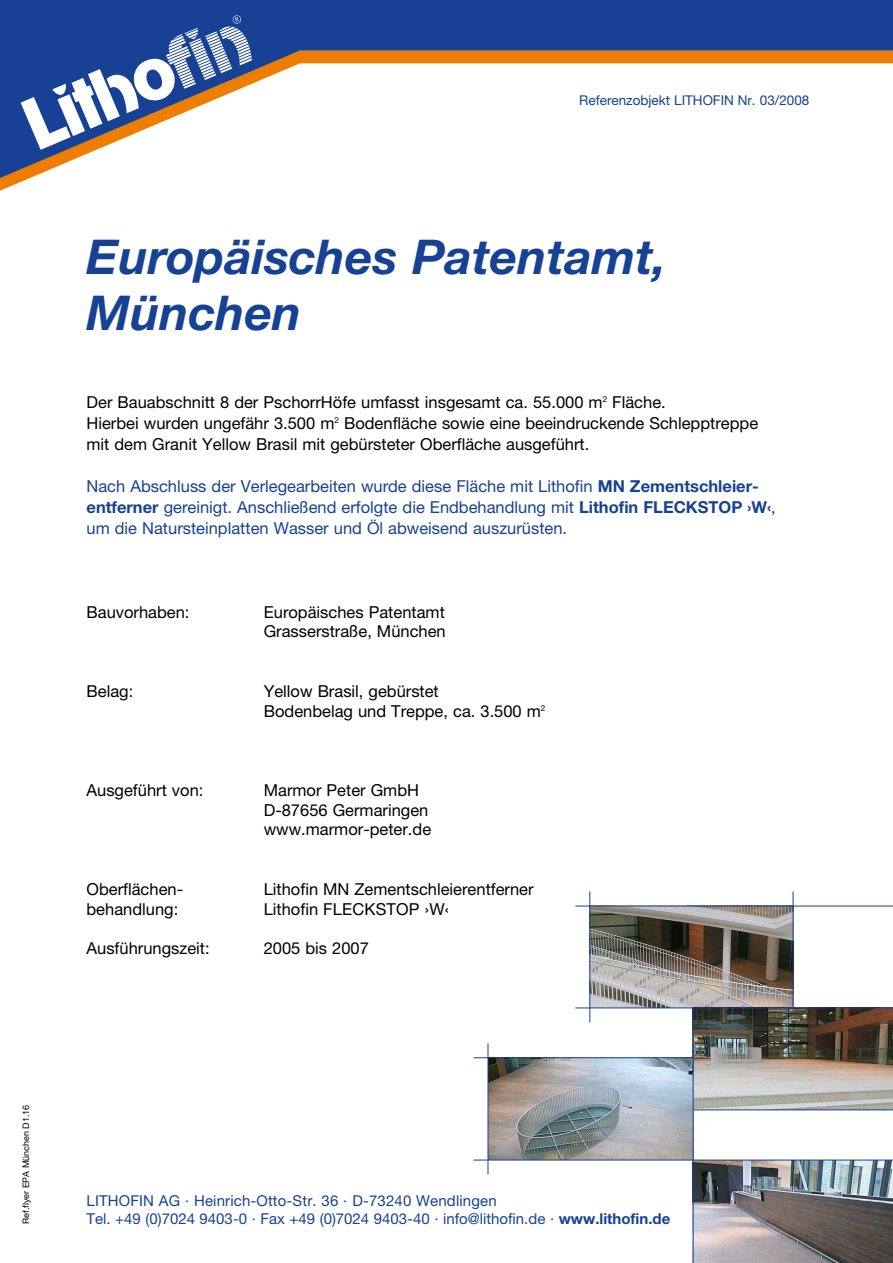
<style>
.page{position:relative;width:893px;height:1263px;background:#fff}
.page>*{position:absolute;margin:0;border:0;box-sizing:border-box;transform-origin:0 0}
.t1{font:italic 700 48px/55.5px "Helvetica Neue";color:#164194}
.t2{font:16.5px/19.8px "Helvetica Neue East A";color:#000}
.t3{font:16.5px/21px "Helvetica Neue East A";color:#164194}
.t4{font:15px "Helvetica Neue East A";letter-spacing:.01em;color:#164194}
.t5{font:13.5px "Helvetica Neue East A";color:#164194}
.t6{font:9px "Helvetica Neue East A";letter-spacing:-.005em;color:#000}
.s1{font-family:"Helvetica Neue";font-weight:700}
</style>
<div class="page">
<svg style="left:0;top:0;width:893px;height:178px"></svg>
<svg style="left:21px;top:15px;width:231px;height:135px"></svg>
<img style="left:590px;top:907px;width:203px;height:100px">
<img style="left:694px;top:1008px;width:199px;height:101px">
<img style="left:489px;top:1058px;width:204px;height:102px">
<img style="left:694px;top:1161px;width:199px;height:102px">
<hr style="left:575px;top:1007px;width:318px;height:1px;background:#164194">
<hr style="left:575px;top:906px;width:318px;height:1px;background:#164194">
<hr style="left:693px;top:1109px;width:200px;height:1px;background:#164194">
<hr style="left:473px;top:1160px;width:420px;height:1px;background:#164194">
<hr style="left:473px;top:1057px;width:220px;height:1px;background:#164194">
<hr style="left:693px;top:1008px;width:1px;height:255px;background:#164194">
<hr style="left:488px;top:1043px;width:1px;height:131px;background:#164194">
<hr style="left:589px;top:891px;width:1px;height:131px;background:#164194">
<hr style="left:793px;top:891px;width:1px;height:117px;background:#164194">
<p class="t5" style="left:579px;top:92px;width:232px">Referenzobjekt LITHOFIN Nr. 03/2008</p>
<h1 class="t1" style="left:87px;top:228px;width:582px">Europäisches Patentamt,<br>München</h1>
<p class="t2" style="left:87px;top:391px;width:673px;line-height:21px">Der Bauabschnitt 8 der PschorrHöfe umfasst insgesamt ca. 55.000 m<sup>2</sup> Fläche.<br>Hierbei wurden ungefähr 3.500 m<sup>2</sup> Bodenfläche sowie eine beeindruckende Schlepptreppe mit dem Granit Yellow Brasil mit gebürsteter Oberfläche ausgeführt.</p>
<p class="t3" style="left:87px;top:475px;width:691px">Nach Abschluss der Verlegearbeiten wurde diese Fläche mit Lithofin <span class="s1">MN Zementschleier&shy;entferner</span> gereinigt. Anschließend erfolgte die Endbehandlung mit <span class="s1">Lithofin FLECKSTOP ›W‹</span>, um die Natursteinplatten Wasser und Öl abweisend auszurüsten.</p>
<p class="t2" style="left:87px;top:602px;width:104px">Bauvorhaben:</p>
<p class="t2" style="left:264px;top:602px;width:183px">Europäisches Patentamt<br>Grasserstraße, München</p>
<p class="t2" style="left:87px;top:681px;width:48px">Belag:</p>
<p class="t2" style="left:264px;top:681px;width:283px">Yellow Brasil, gebürstet<br>Bodenbelag und Treppe, ca. 3.500 m<sup>2</sup></p>
<p class="t2" style="left:87px;top:780px;width:118px">Ausgeführt von:</p>
<p class="t2" style="left:264px;top:780px;width:169px">Marmor Peter GmbH<br>D-87656 Germaringen www.marmor-peter.de</p>
<p class="t2" style="left:87px;top:879px;width:98px">Oberflächen-</p>
<p class="t2" style="left:264px;top:879px;width:271px">Lithofin MN Zementschleierentferner</p>
<p class="t2" style="left:87px;top:898px;width:93px">behandlung:</p>
<p class="t2" style="left:264px;top:898px;width:187px">Lithofin FLECKSTOP ›W‹</p>
<p class="t2" style="left:87px;top:938px;width:125px">Ausführungszeit:</p>
<p class="t2" style="left:264px;top:938px;width:107px">2005 bis 2007</p>
<p class="t6" style="left:21px;top:1224px;width:120px;rotate:-90deg">Ref.flyer EPA München D1.16</p>
<p class="t4" style="left:87px;top:1192px;width:412px">LITHOFIN AG · Heinrich-Otto-Str. 36 · D-73240 Wendlingen</p>
<p class="t4" style="left:87px;top:1210px;width:585px">Tel. +49 (0)7024 9403-0 · Fax +49 (0)7024 9403-40 · info@lithofin.de · <span class="s1">www.lithofin.de</span></p>
</div>
